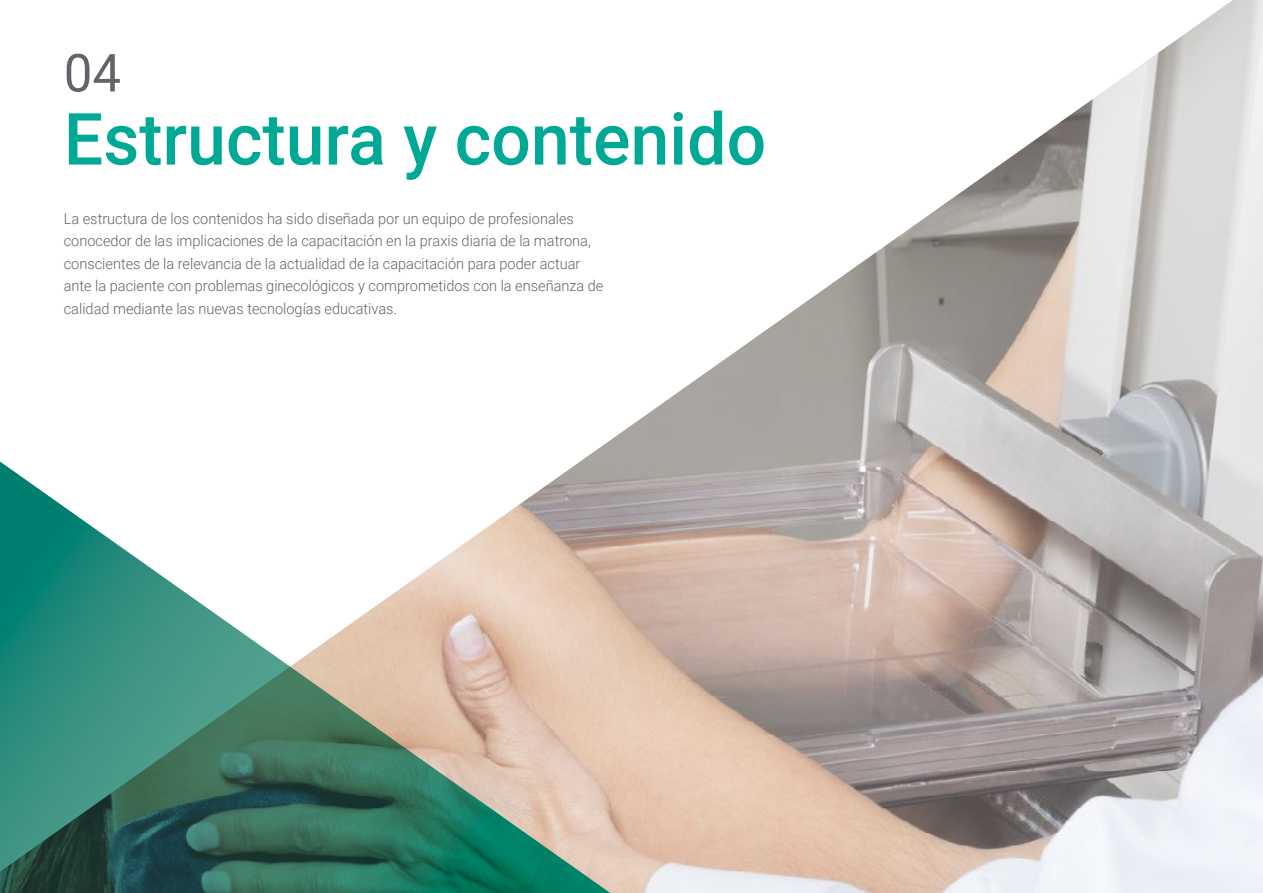
<style>
.page{position:relative;width:1263px;height:893px;background:#fff}
.page>*{position:absolute;margin:0;border:0;box-sizing:border-box;transform-origin:0 0}
.t1{font:500 72px "Roboto";color:#00a996}
.t2{font:52.5px "Roboto";color:#61646a}
.t3{font:300 15px/22.5px "Roboto";color:#61646a}
</style>
<div class="page">
<img style="left:602px;top:0;width:661px;height:893px">
<svg style="left:0;top:446px;width:640px;height:447px"></svg>
<h2 class="t2" style="left:64px;top:36px;width:59px">04</h2>
<h1 class="t1" style="left:64px;top:89px;width:704px">Estructura y contenido</h1>
<p class="t3" style="left:64px;top:207px;width:541px">La estructura de los contenidos ha sido diseñada por un equipo de profesionales conocedor de las implicaciones de la capacitación en la praxis diaria de la matrona, conscientes de la relevancia de la actualidad de la capacitación para poder actuar ante la paciente con problemas ginecológicos y comprometidos con la enseñanza de calidad mediante las nuevas tecnologías educativas.</p>
</div>
